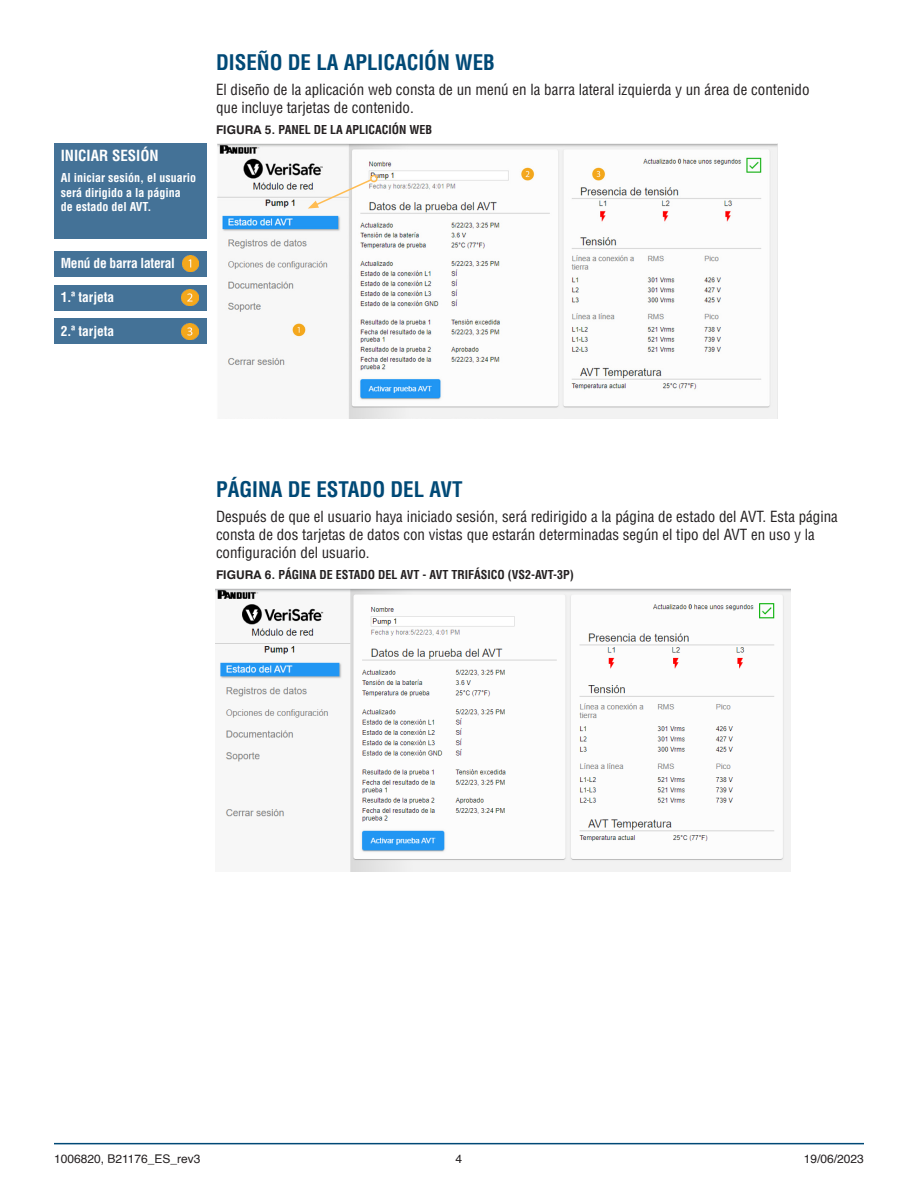
<style>
.page{position:relative;width:918px;height:1188px;background:#fff}
.page>*{position:absolute;margin:0;border:0;box-sizing:border-box;transform-origin:0 0}
.B_Head{font:700 condensed 21px "Helvetica";color:#004976}
.body{font:condensed 15px/18px "Helvetica";color:#231f20}
.Sidebar_Head{font:700 condensed 15px "Helvetica";color:#fff}
.Sidebar_Head-2{font:700 condensed 13.5px "Helvetica";color:#fff}
.Sidebar_Head-3{font:700 condensed 13.5px "Helvetica";letter-spacing:-.02em;color:#fff}
.t1{font:700 condensed 12px "Helvetica";color:#231f20}
.Sidebar_body{font:700 condensed 12px/14.4px "Helvetica";color:#fff}
.t2{font:12px "Helvetica";color:#231f20}
.s1{font-stretch:normal}
</style>
<div class="page">
<hr style="left:54px;top:1143px;width:810px;height:1px;background:#004976">
<img style="left:217px;top:143px;width:561px;height:275px">
<svg style="left:308px;top:174px;width:71px;height:35px"></svg>
<div style="left:54px;top:251px;width:152px;height:26px;background:#447297"></div>
<img style="left:182px;top:255px;width:16px;height:16px">
<div style="left:54px;top:319px;width:152px;height:25px;background:#447297"></div>
<img style="left:182px;top:323px;width:16px;height:17px">
<div style="left:54px;top:285px;width:152px;height:25px;background:#447297"></div>
<img style="left:182px;top:289px;width:16px;height:17px">
<div style="left:54px;top:143px;width:152px;height:96px;background:#447297"></div>
<img style="left:216px;top:589px;width:575px;height:282px">
<p class="Sidebar_Head" style="left:61px;top:146px;width:99px">INICIAR SESIÓN</p>
<p class="Sidebar_body" style="left:61px;top:171px;width:137px">Al iniciar sesión, el usuario será dirigido a la página<br>de estado del AVT.</p>
<p class="Sidebar_Head-3" style="left:61px;top:255px;width:116px">Menú de barra lateral</p>
<p class="Sidebar_Head-2" style="left:61px;top:288px;width:55px">1.ª tarjeta</p>
<p class="Sidebar_Head-2" style="left:61px;top:322px;width:55px">2.ª tarjeta</p>
<p class="B_Head" style="left:216px;top:49px;width:280px">DISEÑO DE LA APLICACIÓN WEB</p>
<p class="body" style="left:216px;top:80px;width:595px">El diseño de la aplicación web consta de un menú en la barra lateral izquierda y un área de contenido que incluye tarjetas de contenido.</p>
<p class="t1" style="left:216px;top:122px;width:218px"><span class="s1">FIGURA 5</span>. PANEL DE LA APLICACIÓN WEB</p>
<p class="B_Head" style="left:216px;top:476px;width:248px">PÁGINA DE ESTADO DEL AVT</p>
<p class="body" style="left:216px;top:507px;width:623px">Después de que el usuario haya iniciado sesión, será redirigido a la página de estado del AVT. Esta página consta de dos tarjetas de datos con vistas que estarán determinadas según el tipo del AVT en uso y la configuración del usuario.</p>
<p class="t1" style="left:216px;top:567px;width:359px"><span class="s1">FIGURA 6</span>. PÁGINA DE ESTADO DEL AVT - AVT TRIFÁSICO (VS2-AVT-3P)</p>
<p class="t2" style="left:54px;top:1150px;width:148px">1006820, B21176_ES_rev3</p>
<p class="t2" style="left:456px;top:1150px;width:8px">4</p>
<p class="t2" style="left:804px;top:1150px;width:62px">19/06/2023</p>
</div>
